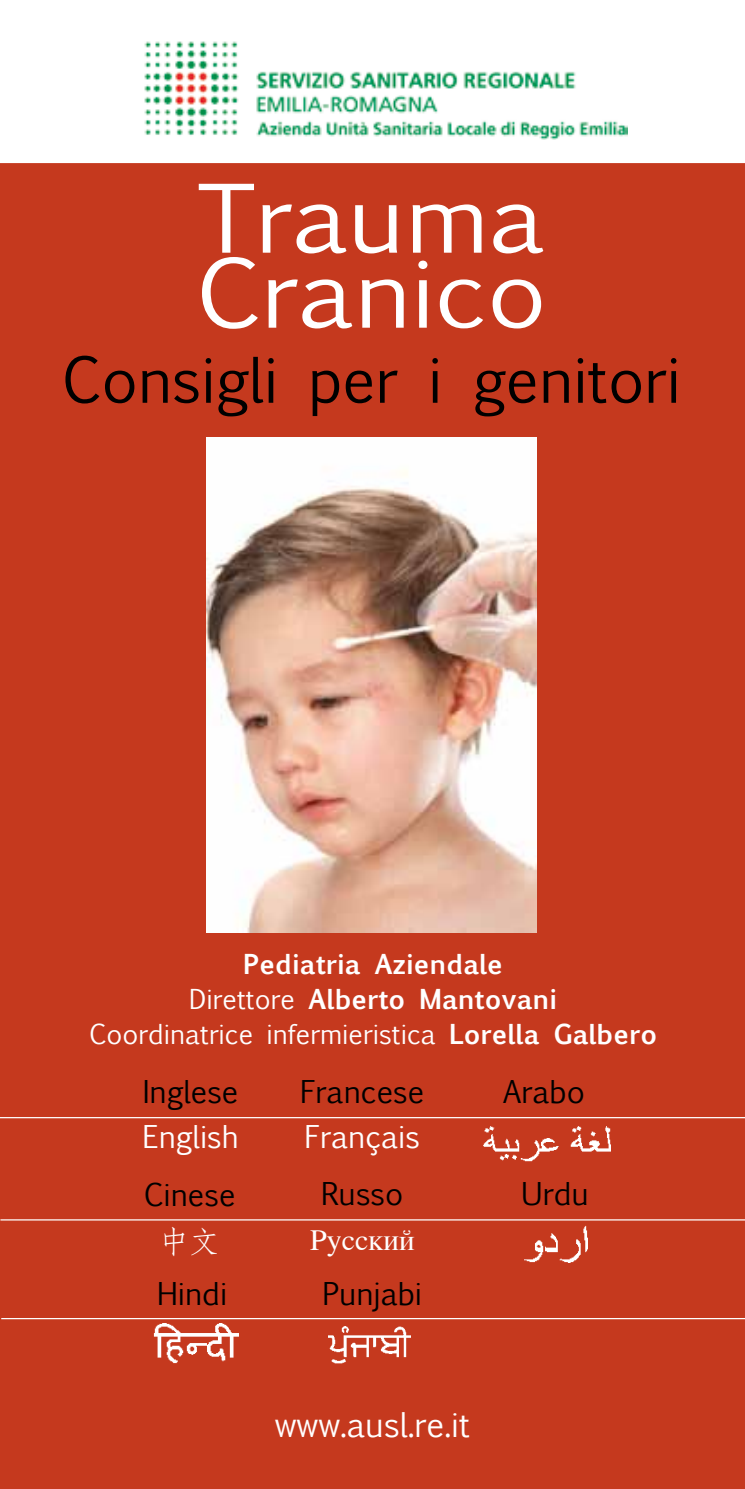
<style>
.page{position:relative;width:745px;height:1489px;background:#fff}
.page>*{position:absolute;margin:0;border:0;box-sizing:border-box;transform-origin:0 0}
.t1{font:90px/75px "Euphemia UCAS";color:#fff;scale:1.1 1}
.t2{font:60px "Euphemia UCAS";color:#000}
.t3{font:32.5px "Euphemia UCAS";color:#fff}
.t4{font:30px "Euphemia UCAS";color:#000}
.t5{font:30px "Euphemia UCAS";color:#fff}
.t6{font:30px "Times";color:#fff}
.t7{font:30px "Adobe Fangsong Std";color:#fff}
.t8{font:700 26.25px/35px "Euphemia UCAS";color:#fff;text-align:center}
.s1{font-weight:400}
</style>
<div class="page">
<div style="left:0;top:163px;width:744px;height:1325px;background:#c5391e"></div>
<img style="left:144px;top:41px;width:483px;height:98px">
<hr style="left:0;top:1116px;width:744px;height:2px;background:#fff">
<img style="left:483px;top:1125px;width:126px;height:36px">
<hr style="left:0;top:1219px;width:744px;height:1px;background:#fff">
<img style="left:524px;top:1225px;width:63px;height:37px">
<img style="left:328px;top:1326px;width:82px;height:37px">
<img style="left:154px;top:1323px;width:84px;height:40px">
<hr style="left:1px;top:1317px;width:743px;height:2px;background:#fff">
<img style="left:206px;top:437px;width:329px;height:495px">
<h1 class="t1" style="left:195px;top:181px;width:320px">Trauma<br>Cranico</h1>
<h2 class="t2" style="left:62px;top:337px;width:620px">Consigli per i genitori</h2>
<p class="t8" style="left:89px;top:946px;width:569px">Pediatria Aziendale<br><span class="s1">Direttore</span> Alberto Mantovani<br><span class="s1">Coordinatrice infermieristica</span> Lorella Galbero</p>
<p class="t4" style="left:143px;top:1070px;width:97px">Inglese</p>
<p class="t5" style="left:142px;top:1115px;width:97px">English</p>
<p class="t4" style="left:144px;top:1172px;width:93px">Cinese</p>
<p class="t7" style="left:159px;top:1222px;width:61px">中文</p>
<p class="t4" style="left:300px;top:1070px;width:126px">Francese</p>
<p class="t5" style="left:304px;top:1115px;width:117px">Français</p>
<p class="t4" style="left:321px;top:1172px;width:84px">Russo</p>
<p class="t6" style="left:310px;top:1212px;width:106px">Русский</p>
<p class="t4" style="left:157px;top:1272px;width:72px">Hindi</p>
<p class="t4" style="left:322px;top:1272px;width:101px">Punjabi</p>
<p class="t4" style="left:502px;top:1070px;width:84px">Arabo</p>
<p class="t4" style="left:521px;top:1172px;width:69px">Urdu</p>
<p class="t3" style="left:274px;top:1401px;width:197px">www.ausl.re.it</p>
</div>
